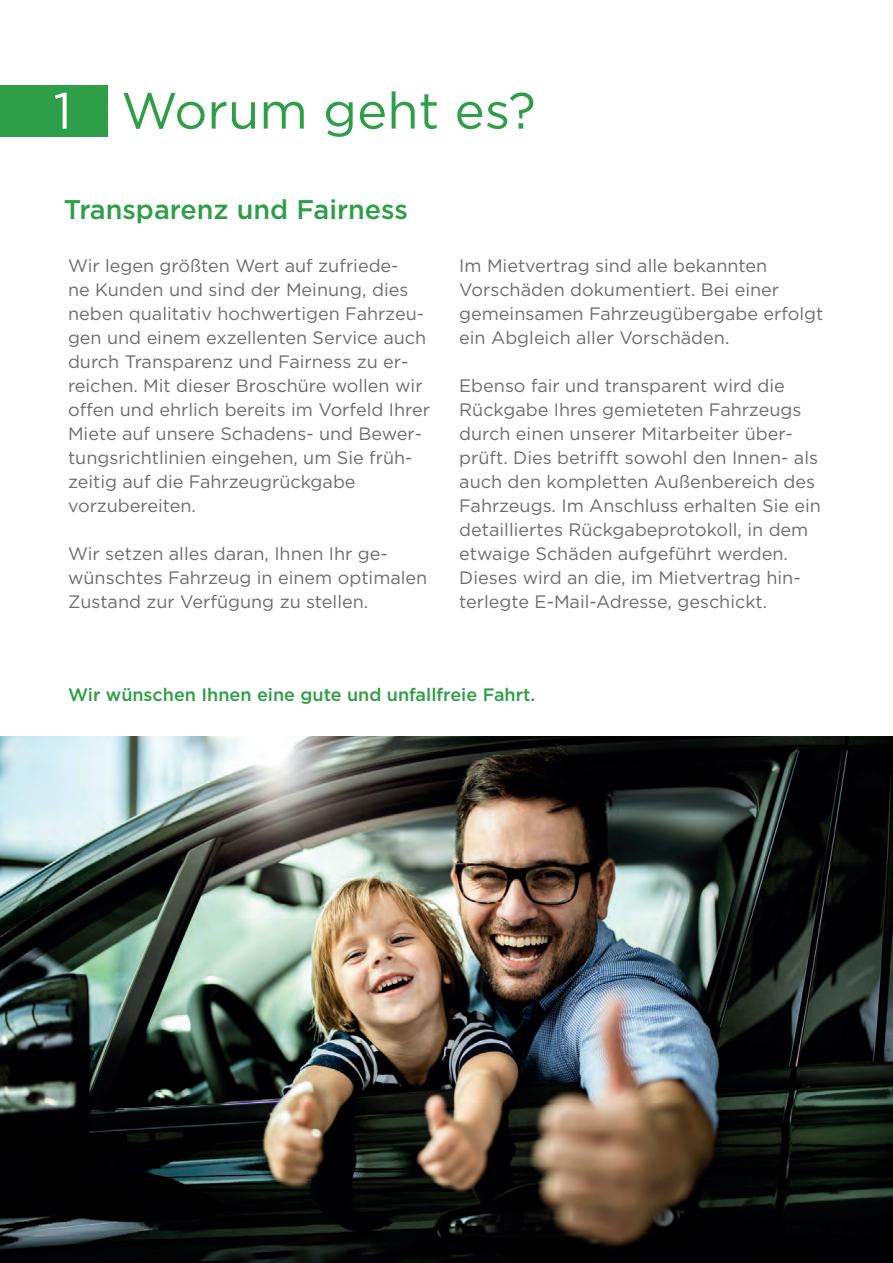
<style>
.page{position:relative;width:893px;height:1263px;background:#fff}
.page>*{position:absolute;margin:0;border:0;box-sizing:border-box;transform-origin:0 0}
.t1{font:51px "Gotham";color:#2e9e48}
.t2{font:500 27px "Gotham";color:#2e9e48}
.t3{font:18px/24px "Gotham";color:#6c6d70}
.t4{font:500 18px "Gotham";color:#2e9e48}
.s1{color:#fff}
</style>
<div class="page">
<div style="left:0;top:85px;width:107px;height:51px;background:#2e9e48"></div>
<img style="left:0;top:736px;width:893px;height:527px">
<h1 class="t1" style="left:54px;top:78px;width:484px"><span class="s1">1</span> Worum geht es?</h1>
<h2 class="t2" style="left:64px;top:192px;width:346px">Transparenz und Fairness</h2>
<p class="t3" style="left:68px;top:253px;width:363px">Wir legen größten Wert auf zufriede-<br>ne Kunden und sind der Meinung, dies neben qualitativ hochwertigen Fahrzeu&shy;gen und einem exzellenten Service auch durch Transparenz und Fairness zu er&shy;reichen. Mit dieser Broschüre wollen wir offen und ehrlich bereits im Vorfeld Ihrer Miete auf unsere Schadens- und Bewer&shy;tungsrichtlinien eingehen, um Sie früh&shy;zeitig auf die Fahrzeugrückgabe vorzubereiten.</p>
<p class="t3" style="left:68px;top:541px;width:361px">Wir setzen alles daran, Ihnen Ihr ge&shy;wünschtes Fahrzeug in einem optimalen<br>Zustand zur Verfügung zu stellen.</p>
<p class="t3" style="left:459px;top:253px;width:366px">Im Mietvertrag sind alle bekannten Vorschäden dokumentiert. Bei einer gemeinsamen Fahrzeugübergabe erfolgt ein Abgleich aller Vorschäden.</p>
<p class="t3" style="left:459px;top:373px;width:363px">Ebenso fair und transparent wird die Rückgabe Ihres gemieteten Fahrzeugs durch einen unserer Mitarbeiter über&shy;prüft. Dies betrifft sowohl den Innen- als auch den kompletten Außenbereich des Fahrzeugs. Im Anschluss erhalten Sie ein detailliertes Rückgabeprotokoll, in dem etwaige Schäden aufgeführt werden.<br>Dieses wird an die, im Mietvertrag hin&shy;terlegte E-Mail-Adresse, geschickt.</p>
<p class="t4" style="left:68px;top:683px;width:469px">Wir wünschen Ihnen eine gute und unfallfreie Fahrt.</p>
</div>
